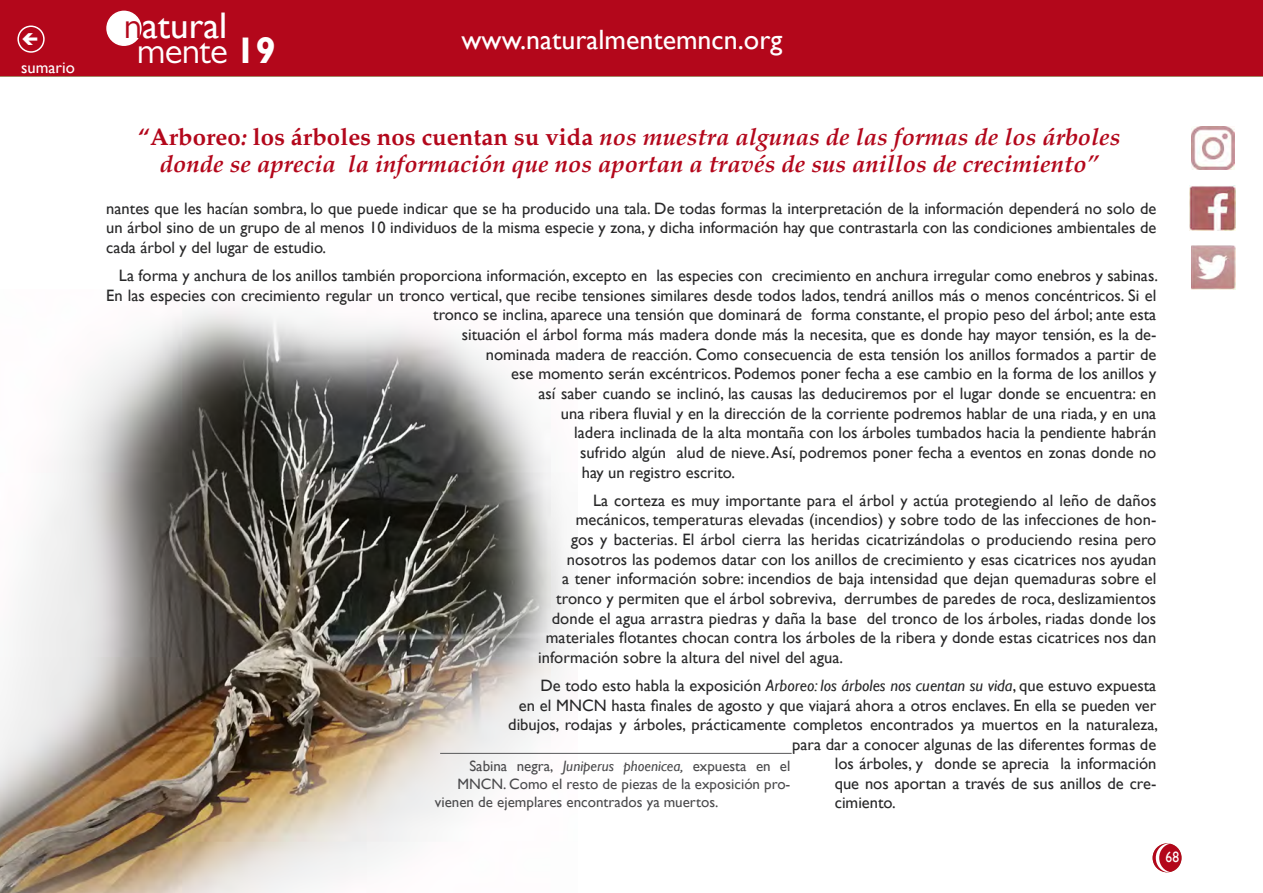
<style>
.page{position:relative;width:1263px;height:893px;background:#fff}
.page>*{position:absolute;margin:0;border:0;box-sizing:border-box;transform-origin:0 0}
.t1{font:37.05px "Gill Sans";color:#fff}
.t2{font:37.05px "Gill Sans MT Pro";letter-spacing:-.02em;color:#fff}
.t3{font:27.9px "Gill Sans";color:#fff}
.t4{font:italic 700 24px/27px "Palatino";color:#b3071b;text-align:center}
.t5{font:16.5px/19.6px "Gill Sans";color:#282829;text-align:justify}
.t6{font:16.5px "Gill Sans";color:#fff}
.t7{font:15px "Gill Sans";color:#4b4b4d}
.t8{font:15px "Gill Sans";color:#fff;scale:.9 1}
.s1{font-family:"Gill Sans MT Pro";color:#b3071b}
.s2{font-family:"Gill Sans";font-weight:700}
.s3{font-style:normal}
.s4{font-style:italic}
</style>
<div class="page">
<img style="left:1190px;top:185px;width:45px;height:45px">
<img style="left:1191px;top:246px;width:44px;height:44px">
<div style="left:1153px;top:844px;width:28px;height:28px;background:#b3071b;border-radius:50%"></div>
<div style="left:1152px;top:843px;width:29px;height:29px;border:2px solid #b3071b;border-radius:50%"></div>
<div style="left:0;top:0;width:1263px;height:76px;background:#b3071b"></div>
<div style="left:107px;top:11px;width:34px;height:34px;background:#fff;border-radius:50%"></div>
<div style="left:106px;top:11px;width:36px;height:35px;border:2px solid #fff;border-radius:50%"></div>
<svg style="left:1155px;top:843px;width:16px;height:29px"></svg>
<div style="left:17px;top:26px;width:28px;height:27px;border:2px solid #fff;border-radius:50%"></div>
<img style="left:1191px;top:127px;width:43px;height:43px">
<img style="left:0;top:306px;width:578px;height:587px">
<hr style="left:440px;top:753px;width:352px;height:1px;background:#58585a">
<p class="t6" style="left:21px;top:58px;width:55px">sumario</p>
<h1 class="t1" style="left:124px;top:4px;width:105px"><span class="s1">n</span>atural</h1>
<h1 class="t2" style="left:137px;top:29px;width:140px">mente <span class="s2">19</span></h1>
<h2 class="t3" style="left:461px;top:23px;width:322px">www.naturalmentemncn.org</h2>
<h3 class="t4" style="left:138px;top:124px;width:984px"><span class="s3">“Arboreo</span>: <span class="s3">los árboles nos cuentan su vida</span> nos muestra algunas de las formas de los árboles donde se aprecia la información que nos aportan a través de sus anillos de crecimiento”</h3>
<p class="t5" style="left:106px;top:199px;width:1052px">nantes que les hacían sombra, lo que puede indicar que se ha producido una tala. De todas formas la interpretación de la información dependerá no solo de un árbol sino de un grupo de al menos 10 individuos de la misma especie y zona, y dicha información hay que contrastarla con las condiciones ambientales de cada árbol y del lugar de estudio.</p>
<p class="t5" style="left:119px;top:266px;width:1040px">La forma y anchura de los anillos también proporciona información, excepto en las especies con crecimiento en anchura irregular como enebros y sabinas.</p>
<p class="t5" style="left:106px;top:286px;width:1051px">En las especies con crecimiento regular un tronco vertical, que recibe tensiones similares desde todos lados, tendrá anillos más o menos concéntricos. Si el</p>
<p class="t5" style="left:433px;top:305px;width:725px">tronco se inclina, aparece una tensión que dominará de forma constante, el propio peso del árbol; ante esta</p>
<p class="t5" style="left:462px;top:325px;width:696px">situación el árbol forma más madera donde más la necesita, que es donde hay mayor tensión, es la de-</p>
<p class="t5" style="left:486px;top:345px;width:672px">nominada madera de reacción. Como consecuencia de esta tensión los anillos formados a partir de</p>
<p class="t5" style="left:511px;top:364px;width:647px">ese momento serán excéntricos. Podemos poner fecha a ese cambio en la forma de los anillos y</p>
<p class="t5" style="left:538px;top:384px;width:620px">así saber cuando se inclinó, las causas las deduciremos por el lugar donde se encuentra: en</p>
<p class="t5" style="left:561px;top:404px;width:597px">una ribera fluvial y en la dirección de la corriente podremos hablar de una riada, y en una</p>
<p class="t5" style="left:574px;top:423px;width:584px">ladera inclinada de la alta montaña con los árboles tumbados hacia la pendiente habrán</p>
<p class="t5" style="left:580px;top:443px;width:577px">sufrido algún alud de nieve.Así, podremos poner fecha a eventos en zonas donde no</p>
<p class="t5" style="left:582px;top:462px;width:155px">hay un registro escrito.</p>
<p class="t5" style="left:593px;top:491px;width:565px">La corteza es muy importante para el árbol y actúa protegiendo al leño de daños</p>
<p class="t5" style="left:576px;top:510px;width:582px">mecánicos, temperaturas elevadas (incendios) y sobre todo de las infecciones de hon-</p>
<p class="t5" style="left:571px;top:530px;width:587px">gos y bacterias. El árbol cierra las heridas cicatrizándolas o produciendo resina pero</p>
<p class="t5" style="left:567px;top:550px;width:591px">nosotros las podemos datar con los anillos de crecimiento y esas cicatrices nos ayudan</p>
<p class="t5" style="left:562px;top:569px;width:596px">a tener información sobre: incendios de baja intensidad que dejan quemaduras sobre el</p>
<p class="t5" style="left:556px;top:589px;width:601px">tronco y permiten que el árbol sobreviva, derrumbes de paredes de roca, deslizamientos</p>
<p class="t5" style="left:552px;top:609px;width:606px">donde el agua arrastra piedras y daña la base del tronco de los árboles, riadas donde los</p>
<p class="t5" style="left:546px;top:628px;width:612px">materiales flotantes chocan contra los árboles de la ribera y donde estas cicatrices nos dan</p>
<p class="t5" style="left:538px;top:648px;width:306px">información sobre la altura del nivel del agua.</p>
<p class="t5" style="left:540px;top:676px;width:617px">De todo esto habla la exposición <span class="s4">Arboreo: los árboles nos cuentan su vida</span>, que estuvo expuesta</p>
<p class="t5" style="left:519px;top:695px;width:639px">en el MNCN hasta finales de agosto y que viajará ahora a otros enclaves. En ella se pueden ver</p>
<p class="t5" style="left:508px;top:715px;width:651px">dibujos, rodajas y árboles, prácticamente completos encontrados ya muertos en la naturaleza,</p>
<p class="t5" style="left:792px;top:734px;width:365px">para dar a conocer algunas de las diferentes formas de</p>
<p class="t5" style="left:835px;top:754px;width:323px">los árboles, y donde se aprecia la información</p>
<p class="t5" style="left:835px;top:773px;width:323px">que nos aportan a través de sus anillos de cre-</p>
<p class="t5" style="left:835px;top:793px;width:63px">cimiento.</p>
<p class="t7" style="left:469px;top:757px;width:322px">Sabina negra, <span class="s4">Juniperus phoenicea,</span> expuesta en el</p>
<p class="t7" style="left:457px;top:775px;width:334px">MNCN. Como el resto de piezas de la exposición pro-</p>
<p class="t7" style="left:435px;top:793px;width:285px">vienen de ejemplares encontrados ya muertos.</p>
<p class="t8" style="left:1165px;top:849px;width:16px">68</p>
</div>
